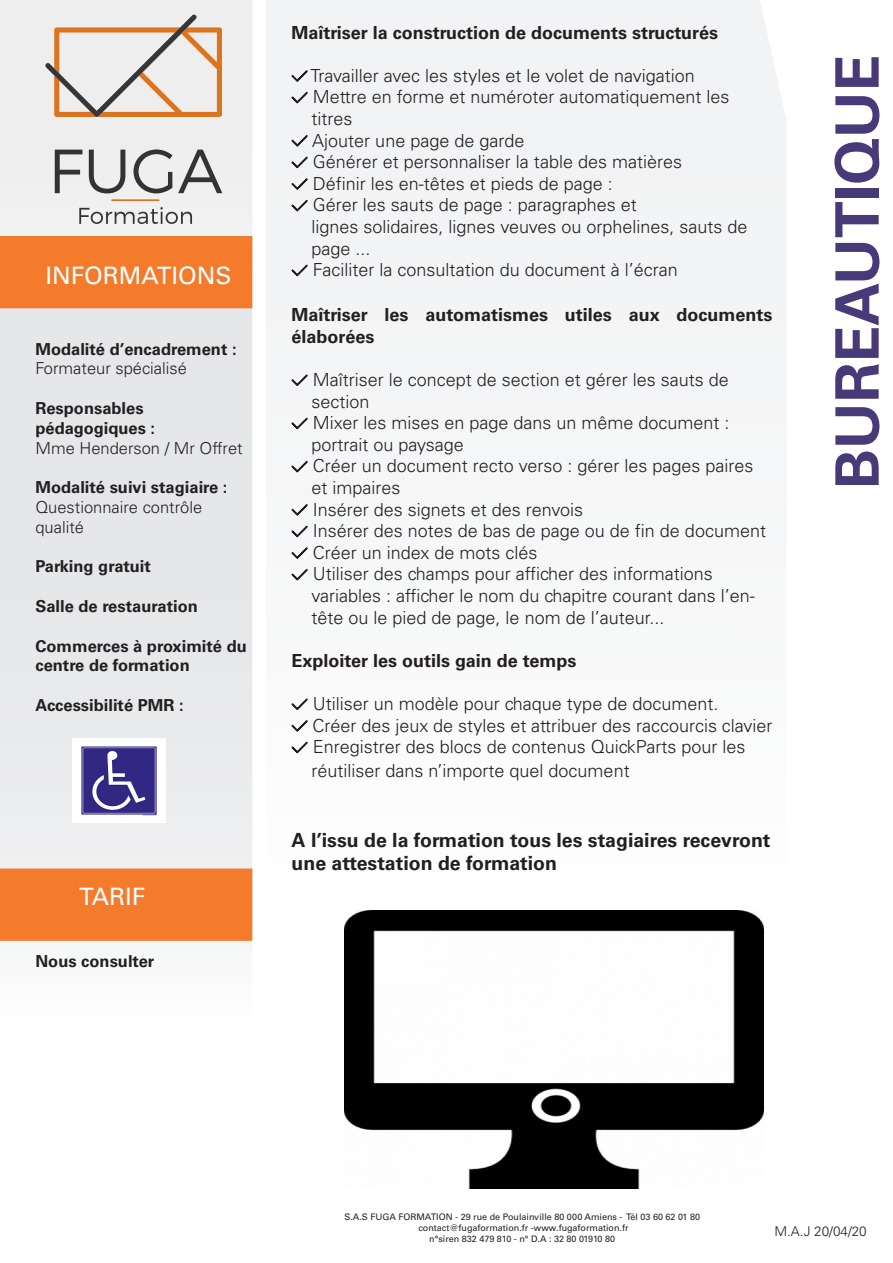
<style>
.page{position:relative;width:893px;height:1263px;background:#fff}
.page>*{position:absolute;margin:0;border:0;box-sizing:border-box;transform-origin:0 0}
.t1{font:700 60px "Univers";color:#483979}
.t2{font:24px "Univers";color:#fff}
.t3{font:700 19.5px/23.4px "Univers";color:#231f20}
.t4{font:300 18px "Univers";color:#231f20}
.t5{font:700 18px/21.6px "Univers";color:#231f20}
.t6{font:700 16.5px "Univers";color:#231f20}
.t7{font:300 16.5px "Univers";color:#231f20}
.t8{font:300 13.5px "Univers";color:#231f20}
.t9{font:9px "Univers";color:#231f20}
</style>
<div class="page">
<div style="left:0;top:0;width:252px;height:236px;background:#eeeeef"></div>
<svg style="left:45px;top:14px;width:177px;height:103px;background:#dfcfc2"></svg>
<svg style="left:55px;top:150px;width:27px;height:43px"></svg>
<svg style="left:89px;top:150px;width:36px;height:43px"></svg>
<svg style="left:133px;top:149px;width:89px;height:44px"></svg>
<svg style="left:79px;top:207px;width:113px;height:17px"></svg>
<hr style="left:111px;top:199px;width:49px;height:2px;background:#db731f">
<div style="left:266px;top:0;width:520px;height:402px;background:#f3f4f4"></div>
<div style="left:0;top:308px;width:252px;height:560px;background:#e6e7e9"></div>
<div style="left:0;top:236px;width:252px;height:72px;background:#f47a2c"></div>
<svg style="left:290px;top:69px;width:19px;height:37px"></svg>
<svg style="left:290px;top:134px;width:19px;height:15px"></svg>
<svg style="left:290px;top:155px;width:19px;height:16px"></svg>
<svg style="left:290px;top:177px;width:19px;height:37px"></svg>
<svg style="left:290px;top:263px;width:19px;height:16px"></svg>
<svg style="left:290px;top:373px;width:19px;height:16px"></svg>
<svg style="left:291px;top:417px;width:17px;height:13px"></svg>
<svg style="left:291px;top:460px;width:17px;height:13px"></svg>
<svg style="left:291px;top:504px;width:17px;height:12px"></svg>
<svg style="left:291px;top:525px;width:17px;height:13px"></svg>
<svg style="left:291px;top:547px;width:17px;height:34px"></svg>
<svg style="left:291px;top:698px;width:17px;height:12px"></svg>
<svg style="left:291px;top:720px;width:17px;height:12px"></svg>
<svg style="left:291px;top:741px;width:17px;height:13px"></svg>
<img style="left:72px;top:739px;width:94px;height:84px">
<div style="left:0;top:868px;width:252px;height:73px;background:#f47a2c"></div>
<img style="left:344px;top:910px;width:419px;height:278px">
<p class="t2" style="left:45px;top:261px;width:188px">INFORMATIONS</p>
<p class="t6" style="left:35px;top:339px;width:203px">Modalité d’encadrement :</p>
<p class="t7" style="left:35px;top:359px;width:153px">Formateur spécialisé</p>
<p class="t6" style="left:35px;top:398px;width:110px">Responsables</p>
<p class="t6" style="left:35px;top:418px;width:121px">pédagogiques :</p>
<p class="t7" style="left:35px;top:438px;width:209px">Mme Henderson / Mr Offret</p>
<p class="t6" style="left:35px;top:478px;width:194px">Modalité suivi stagiaire :</p>
<p class="t7" style="left:35px;top:497px;width:168px">Questionnaire contrôle</p>
<p class="t7" style="left:35px;top:517px;width:50px">qualité</p>
<p class="t6" style="left:35px;top:557px;width:117px">Parking gratuit</p>
<p class="t6" style="left:35px;top:596px;width:164px">Salle de restauration</p>
<p class="t6" style="left:35px;top:636px;width:213px">Commerces à proximité du</p>
<p class="t6" style="left:35px;top:656px;width:156px">centre de formation</p>
<p class="t6" style="left:35px;top:695px;width:150px">Accessibilité PMR :</p>
<p class="t2" style="left:79px;top:882px;width:68px">TARIF</p>
<p class="t6" style="left:35px;top:951px;width:120px">Nous consulter</p>
<p class="t5" style="left:291px;top:22px;width:428px">Maîtriser la construction de documents structurés</p>
<p class="t4" style="left:311px;top:65px;width:386px">Travailler avec les styles et le volet de navigation</p>
<p class="t4" style="left:313px;top:86px;width:418px">Mettre en forme et numéroter automatiquement les</p>
<p class="t4" style="left:311px;top:108px;width:42px">titres</p>
<p class="t4" style="left:312px;top:129px;width:214px">Ajouter une page de garde</p>
<p class="t4" style="left:313px;top:151px;width:371px">Générer et personnaliser la table des matières</p>
<p class="t4" style="left:313px;top:173px;width:302px">Définir les en-têtes et pieds de page :</p>
<p class="t4" style="left:313px;top:194px;width:326px">Gérer les sauts de page : paragraphes et</p>
<p class="t4" style="left:311px;top:216px;width:438px">lignes solidaires, lignes veuves ou orphelines, sauts de</p>
<p class="t4" style="left:311px;top:237px;width:61px">page ...</p>
<p class="t4" style="left:313px;top:259px;width:367px">Faciliter la consultation du document à l’écran</p>
<p class="t5" style="left:291px;top:304px;width:482px">Maîtriser les automatismes utiles aux documents élaborées</p>
<p class="t4" style="left:313px;top:369px;width:418px">Maîtriser le concept de section et gérer les sauts de</p>
<p class="t4" style="left:311px;top:390px;width:60px">section</p>
<p class="t4" style="left:313px;top:412px;width:418px">Mixer les mises en page dans un même document :</p>
<p class="t4" style="left:311px;top:434px;width:154px">portrait ou paysage</p>
<p class="t4" style="left:313px;top:455px;width:442px">Créer un document recto verso : gérer les pages paires</p>
<p class="t4" style="left:311px;top:477px;width:91px">et impaires</p>
<p class="t4" style="left:313px;top:498px;width:272px">Insérer des signets et des renvois</p>
<p class="t4" style="left:313px;top:520px;width:455px">Insérer des notes de bas de page ou de fin de document</p>
<p class="t4" style="left:313px;top:542px;width:226px">Créer un index de mots clés</p>
<p class="t4" style="left:313px;top:563px;width:402px">Utiliser des champs pour afficher des informations</p>
<p class="t4" style="left:311px;top:585px;width:445px">variables : afficher le nom du chapitre courant dans l’en-</p>
<p class="t4" style="left:311px;top:606px;width:354px">tête ou le pied de page, le nom de l’auteur...</p>
<p class="t5" style="left:291px;top:650px;width:286px">Exploiter les outils gain de temps</p>
<p class="t4" style="left:313px;top:693px;width:407px">Utiliser un modèle pour chaque type de document.</p>
<p class="t4" style="left:313px;top:714px;width:461px">Créer des jeux de styles et attribuer des raccourcis clavier</p>
<p class="t4" style="left:313px;top:736px;width:434px">Enregistrer des blocs de contenus QuickParts pour les</p>
<p class="t4" style="left:311px;top:759px;width:320px">réutiliser dans n’importe quel document</p>
<p class="t3" style="left:291px;top:828px;width:480px">A l’issu de la formation tous les stagiaires recevront une attestation de formation</p>
<p class="t1" style="left:822px;top:489px;width:436px;rotate:-90deg">BUREAUTIQUE</p>
<p class="t9" style="left:344px;top:1211px;width:357px">S.A.S FUGA FORMATION - 29 rue de Poulainville 80 000 Amiens - Tél 03 60 62 01 80</p>
<p class="t9" style="left:418px;top:1222px;width:212px">contact@fugaformation.fr -www.fugaformation.fr</p>
<p class="t9" style="left:429px;top:1233px;width:187px">n°siren 832 479 810 - n° D.A : 32 80 01910 80</p>
<p class="t8" style="left:774px;top:1223px;width:94px">M.A.J 20/04/20</p>
</div>
